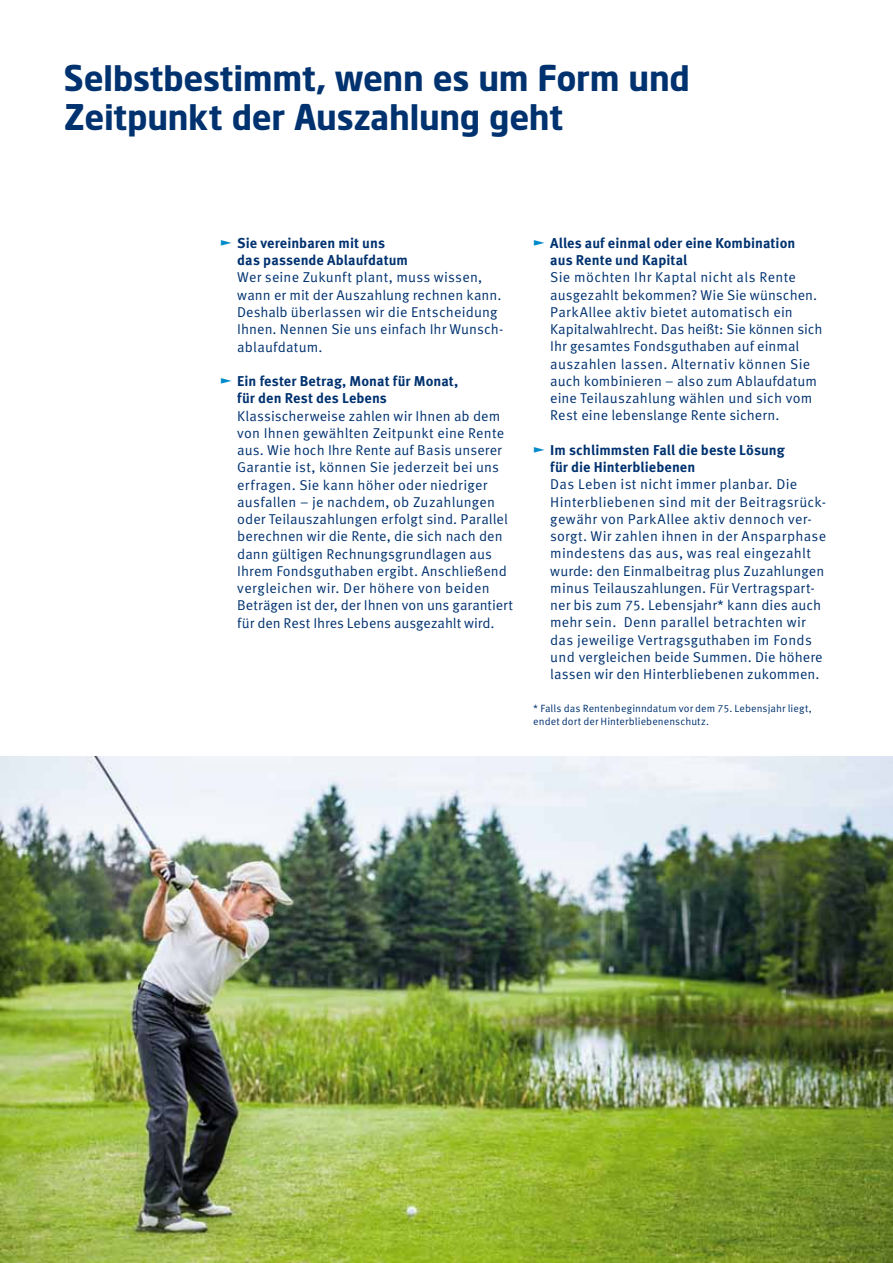
<style>
.page{position:relative;width:893px;height:1263px;background:#fff}
.page>*{position:absolute;margin:0;border:0;box-sizing:border-box;transform-origin:0 0}
.t1{font:700 36px/39px "Standard Life";letter-spacing:-.005em;color:#003270}
.t2{font:14.25px/17.2px "Meta Standard Life Pro TF Norm";letter-spacing:.01em;color:#003270}
.t3{font:700 14.25px/17.2px "Meta Standard Life Pro TF";letter-spacing:.005em;color:#003270}
.t4{font:10.5px/13.5px "Meta Standard Life Pro TF Norm";letter-spacing:.005em;color:#003270}
.s1{font-family:"Standard Life";font-weight:400;color:#008ac9}
</style>
<div class="page">
<img style="left:0;top:757px;width:893px;height:506px">
<h1 class="t1" style="left:64px;top:58px;width:628px">Selbstbestimmt, wenn es um Form und<br>Zeitpunkt der Auszahlung geht</h1>
<p class="t3" style="left:237px;top:233px;width:172px;text-indent:-17px"><span class="s1">¬</span>Sie vereinbaren mit uns das passende Ablaufdatum</p>
<p class="t2" style="left:237px;top:268px;width:268px">Wer seine Zukunft plant, muss wissen, wann er mit der Auszahlung rechnen kann.<br>Deshalb überlassen wir die Entscheidung Ihnen. Nennen Sie uns einfach Ihr Wunsch&shy;ablaufdatum.</p>
<p class="t3" style="left:237px;top:371px;width:223px;text-indent:-17px"><span class="s1">¬</span>Ein fester Betrag, Monat für Monat, für den Rest des Lebens</p>
<p class="t2" style="left:237px;top:406px;width:277px">Klassischerweise zahlen wir Ihnen ab dem von Ihnen gewählten Zeitpunkt eine Rente aus. Wie hoch Ihre Rente auf Basis unserer Garantie ist, können Sie jederzeit bei uns erfragen. Sie kann höher oder niedriger ausfallen – je nachdem, ob Zuzahlungen oder Teilauszahlungen erfolgt sind. Parallel berechnen wir die Rente, die sich nach den dann gültigen Rechnungsgrundlagen aus Ihrem Fondsguthaben ergibt. Anschließend vergleichen wir. Der höhere von beiden Beträgen ist der, der Ihnen von uns garantiert für den Rest Ihres Lebens ausgezahlt wird.</p>
<p class="t3" style="left:550px;top:233px;width:247px;text-indent:-17px"><span class="s1">¬</span>Alles auf einmal oder eine Kombination aus Rente und Kapital</p>
<p class="t2" style="left:550px;top:268px;width:274px">Sie möchten Ihr Kaptal nicht als Rente ausgezahlt bekommen? Wie Sie wünschen.<br>ParkAllee aktiv bietet automatisch ein Kapitalwahlrecht. Das heißt: Sie können sich Ihr gesamtes Fondsguthaben auf einmal auszahlen lassen. Alternativ können Sie auch kombinieren – also zum Ablaufdatum eine Teilauszahlung wählen und sich vom Rest eine lebenslange Rente sichern.</p>
<p class="t3" style="left:550px;top:440px;width:236px;text-indent:-17px"><span class="s1">¬</span>Im schlimmsten Fall die beste Lösung für die Hinterbliebenen</p>
<p class="t2" style="left:550px;top:475px;width:277px">Das Leben ist nicht immer planbar. Die Hinterbliebenen sind mit der Beitragsrück&shy;gewähr von ParkAllee aktiv dennoch ver&shy;sorgt. Wir zahlen ihnen in der Ansparphase mindestens das aus, was real eingezahlt wurde: den Einmalbeitrag plus Zuzahlungen minus Teilauszahlungen. Für Vertragspart&shy;ner bis zum 75. Lebensjahr* kann dies auch mehr sein. Denn parallel betrachten wir das jeweilige Vertragsguthaben im Fonds und vergleichen beide Summen. Die höhere lassen wir den Hinterbliebenen zukommen.</p>
<p class="t4" style="left:533px;top:701px;width:280px">* Falls das Rentenbeginndatum vor dem 75. Lebensjahr liegt, endet dort der Hinterbliebenenschutz.</p>
</div>
